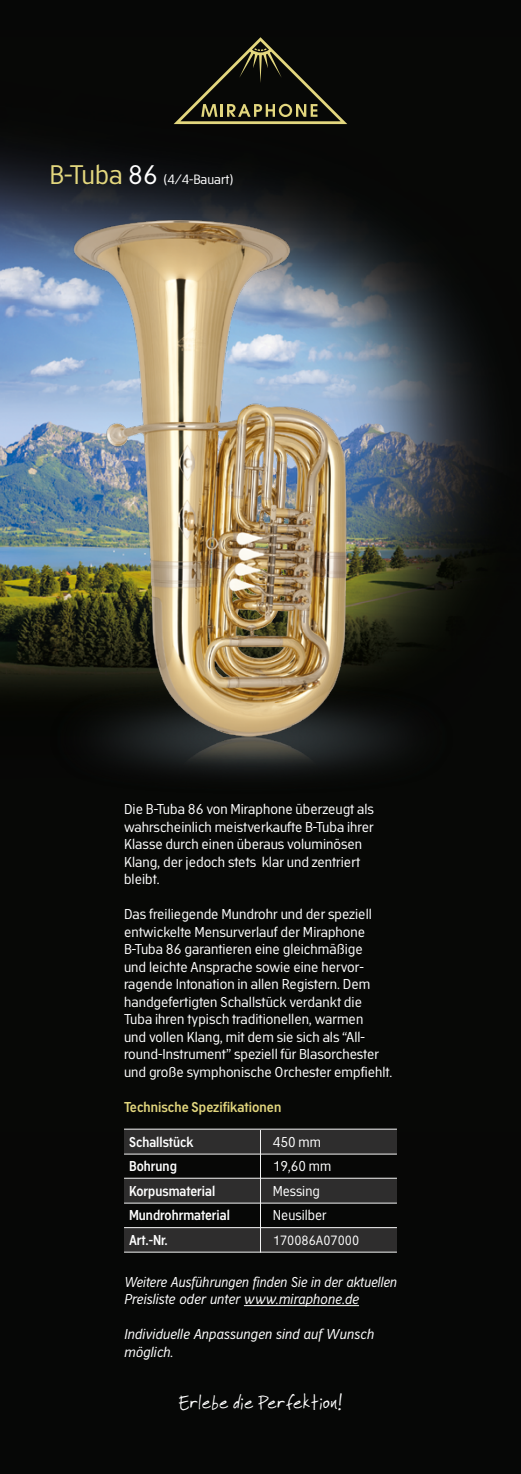
<style>
.page{position:relative;width:521px;height:1474px;background:#fff}
.page>*{position:absolute;margin:0;border:0;box-sizing:border-box;transform-origin:0 0}
.t1{font:21px "Faraco Hand";color:#fff}
.t2{font:14px/17.5px "Academy Sans";color:#fff}
.t3{font:italic 14px/17.5px "Academy Sans";color:#fff;scale:.96 1}
.t4{font:600 14px "Academy Sans";color:#fff}
.t5{font:italic 14px/17.5px "Academy Sans";color:#fff}
.t6{font:600 14px "Academy Sans";color:#e3d77e}
.t7{font:13.12px "Academy Sans";color:#fff}
.s1{font-size:26.25px;color:#e3d77e}
.s2{font-size:26.25px}
</style>
<div class="page">
<div style="left:0;top:0;width:521px;height:1473px;background:#060706"></div>
<img style="left:0;top:124px;width:492px;height:1080px">
<div style="left:124px;top:1129px;width:273px;height:24px;background:#2e2d2d"></div>
<div style="left:124px;top:1177px;width:273px;height:25px;background:#2e2d2d"></div>
<div style="left:124px;top:1227px;width:273px;height:25px;background:#2e2d2d"></div>
<img style="left:12px;top:670px;width:480px;height:139px">
<img style="left:53px;top:204px;width:371px;height:624px">
<hr style="left:124px;top:1128px;width:273px;height:1px;background:#f4f4f4">
<hr style="left:124px;top:1153px;width:273px;height:1px;background:#f4f4f4">
<hr style="left:124px;top:1177px;width:273px;height:1px;background:#f4f4f4">
<hr style="left:124px;top:1202px;width:273px;height:1px;background:#f4f4f4">
<hr style="left:124px;top:1227px;width:273px;height:1px;background:#f4f4f4">
<hr style="left:260px;top:1130px;width:1px;height:122px;background:#f4f4f4">
<hr style="left:244px;top:1305px;width:115px;height:1px;background:#fff">
<hr style="left:124px;top:1251px;width:273px;height:1px;background:#f4f4f4">
<svg style="left:174px;top:37px;width:173px;height:87px"></svg>
<p class="t7" style="left:50px;top:171px;width:186px"><span class="s1">B-Tuba</span> <span class="s2">86</span> (4/4-Bauart)</p>
<p class="t2" style="left:124px;top:800px;width:251px">Die B-Tuba 86 von Miraphone überzeugt als wahrscheinlich meistverkaufte B-Tuba ihrer Klasse durch einen überaus voluminösen Klang, der jedoch stets klar und zentriert bleibt.</p>
<p class="t2" style="left:124px;top:905px;width:270px">Das freiliegende Mundrohr und der speziell entwickelte Mensurverlauf der Miraphone B-Tuba 86 garantieren eine gleichmäßige<br>und leichte Ansprache sowie eine hervor&shy;ragende Intonation in allen Registern. Dem handgefertigten Schallstück verdankt die Tuba ihren typisch traditionellen, warmen<br>und vollen Klang, mit dem sie sich als “All&shy;round-Instrument” speziell für Blasorchester und große symphonische Orchester empfiehlt.</p>
<p class="t6" style="left:124px;top:1098px;width:159px">Technische Spezifikationen</p>
<p class="t4" style="left:129px;top:1133px;width:66px">Schallstück</p>
<p class="t2" style="left:273px;top:1132px;width:50px">450 mm</p>
<p class="t4" style="left:129px;top:1157px;width:49px">Bohrung</p>
<p class="t2" style="left:273px;top:1157px;width:60px">19,60 mm</p>
<p class="t4" style="left:129px;top:1182px;width:88px">Korpusmaterial</p>
<p class="t2" style="left:273px;top:1181px;width:48px">Messing</p>
<p class="t4" style="left:129px;top:1206px;width:102px">Mundrohrmaterial</p>
<p class="t2" style="left:273px;top:1206px;width:55px">Neusilber</p>
<p class="t4" style="left:129px;top:1231px;width:40px">Art.-Nr.</p>
<p class="t7" style="left:273px;top:1231px;width:88px">170086A07000</p>
<p class="t3" style="left:124px;top:1272px;width:286px">Weitere Ausführungen finden Sie in der aktuellen<br>Preisliste oder unter www.miraphone.de</p>
<p class="t5" style="left:124px;top:1325px;width:251px">Individuelle Anpassungen sind auf Wunsch möglich.</p>
<h1 class="t1" style="left:178px;top:1389px;width:166px">Erlebe die Perfektion!</h1>
</div>
